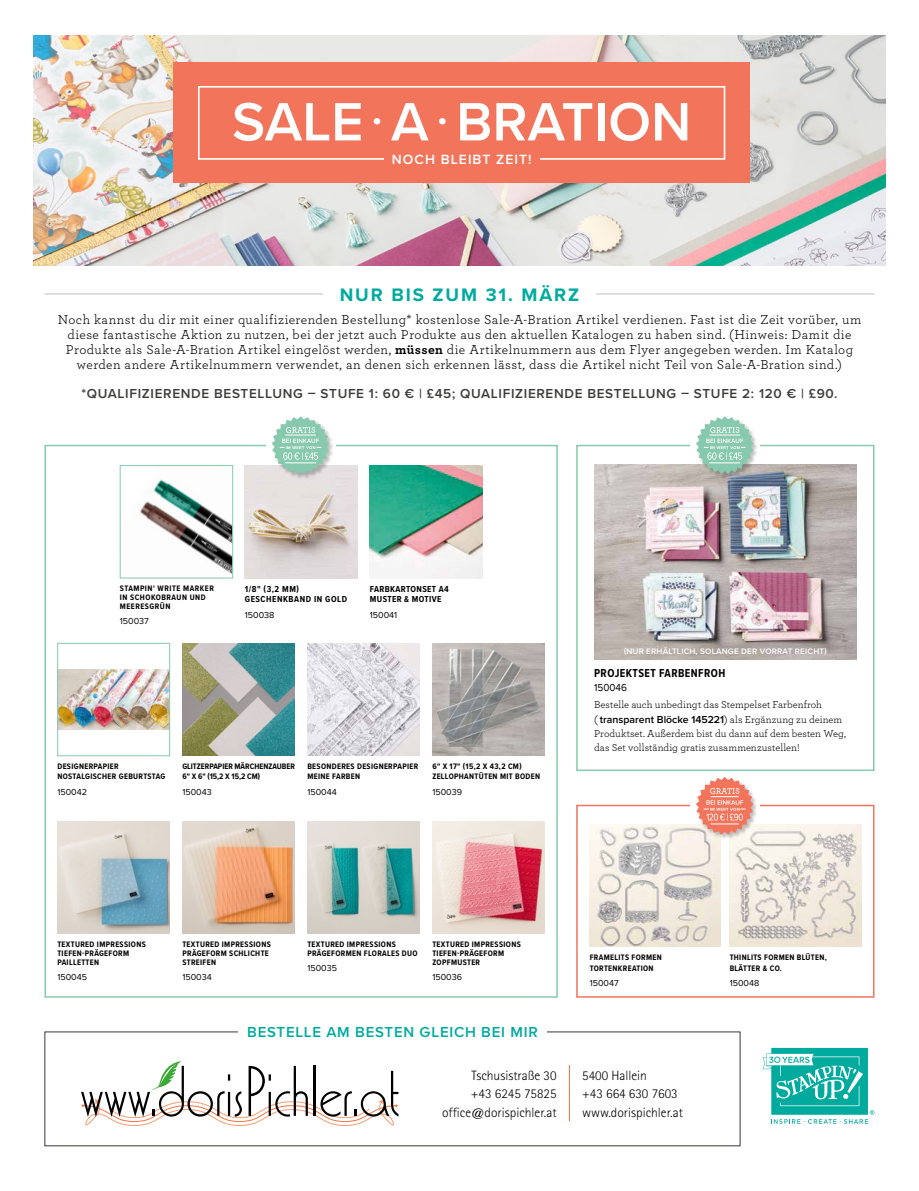
<style>
.page{position:relative;width:919px;height:1191px;background:#fff}
.page>*{position:absolute;margin:0;border:0;box-sizing:border-box;transform-origin:0 0}
.t1{font:300 75px "Washington D";letter-spacing:-.02em;color:#000}
.t2{font:600 55.95px "Proxima Nova";color:#fff}
.t3{font:700 18.75px "Proxima Nova";letter-spacing:.1em;color:#00ab9e}
.t4{font:600 15px "Proxima Nova A";letter-spacing:.05em;color:#00ab9e}
.t5{font:600 13.8px "Proxima Nova";letter-spacing:.075em;color:#fff}
.t6{font:13.5px/15px "Archer";letter-spacing:.03em;color:#000;text-align:center}
.t7{font:300 13.5px "Rotis Sans Serif";color:#000}
.t8{font:600 13.5px "Proxima Nova";letter-spacing:.05em;color:#3c3c3b}
.t9{font:700 12px "Proxima Nova Cond";letter-spacing:.04em;color:#000;scale:.95 1}
.t10{font:10.5px/14.2px "Archer";letter-spacing:.005em;color:#000}
.t11{font:600 10.5px "Proxima Nova";letter-spacing:.005em;color:#000}
.t12{font:10.5px "Proxima Nova";color:#000;scale:.95 1}
.t13{font:9px "Proxima Nova";color:#000}
.t14{font:700 9px/10.5px "Proxima Nova Cond";letter-spacing:.06em;color:#000}
.t15{font:700 9px/10.5px "Proxima Nova Cond";letter-spacing:.04em;color:#000}
.t16{font:700 8.25px/9px "Proxima Nova Cond";letter-spacing:.04em;color:#000}
.t17{font:700 8.25px/9px "Proxima Nova Cond";letter-spacing:.06em;color:#000}
.t18{font:700 8.25px/10.5px "Proxima Nova Cond";color:#000}
.t19{font:600 8.25px "Proxima Nova";letter-spacing:.02em;color:#fff}
.t20{font:700 8.25px/10.5px "Proxima Nova A Cond";letter-spacing:.04em;color:#000}
.s1{font-weight:700}
.s2{font-family:"Archer";font-weight:400}
</style>
<div class="page">
<img style="left:594px;top:464px;width:262px;height:195px">
<img style="left:34px;top:35px;width:850px;height:231px">
<svg style="left:762px;top:1048px;width:112px;height:75px"></svg>
<hr style="left:44px;top:293px;width:830px;height:1px;background:#c3bfbe">
<div style="left:323px;top:286px;width:272px;height:14px;background:#fff"></div>
<div style="left:174px;top:63px;width:575px;height:120px;background:#f1745b"></div>
<svg style="left:198px;top:86px;width:528px;height:74px"></svg>
<div style="left:384px;top:152px;width:155px;height:13px;background:#f1745b"></div>
<img style="left:59px;top:669px;width:109px;height:60px">
<img style="left:57px;top:821px;width:113px;height:112px">
<img style="left:182px;top:821px;width:113px;height:112px">
<img style="left:307px;top:821px;width:113px;height:112px">
<img style="left:432px;top:821px;width:113px;height:112px">
<img style="left:307px;top:643px;width:112px;height:112px">
<img style="left:432px;top:643px;width:113px;height:112px">
<img style="left:245px;top:465px;width:112px;height:113px">
<img style="left:370px;top:465px;width:112px;height:113px">
<img style="left:119px;top:466px;width:112px;height:112px">
<div style="left:120px;top:465px;width:113px;height:113px;border:1px solid #87c9ac"></div>
<div style="left:57px;top:643px;width:113px;height:113px;border:1px solid #87c9ac"></div>
<img style="left:589px;top:824px;width:132px;height:123px">
<img style="left:729px;top:824px;width:131px;height:123px">
<div style="left:44px;top:445px;width:513px;height:552px;border:2px solid #87c9ac"></div>
<div style="left:576px;top:445px;width:298px;height:326px;border:2px solid #87c9ac"></div>
<div style="left:576px;top:804px;width:298px;height:193px;border:2px solid #f1745b"></div>
<div style="left:266px;top:439px;width:69px;height:12px;background:#fff"></div>
<div style="left:690px;top:439px;width:69px;height:12px;background:#fff"></div>
<div style="left:690px;top:798px;width:69px;height:15px;background:#fff"></div>
<div style="left:695px;top:416px;width:64px;height:63px;background:#000;opacity:.25"></div>
<svg style="left:695px;top:416px;width:58px;height:58px"></svg>
<div style="left:271px;top:416px;width:64px;height:63px;background:#000;opacity:.25"></div>
<svg style="left:271px;top:416px;width:58px;height:58px"></svg>
<div style="left:695px;top:776px;width:64px;height:64px;background:#000;opacity:.25"></div>
<svg style="left:695px;top:776px;width:58px;height:58px"></svg>
<img style="left:182px;top:643px;width:113px;height:112px">
<svg style="left:569px;top:1065px;width:1px;height:56px"></svg>
<svg style="left:82px;top:1098px;width:315px;height:28px"></svg>
<svg style="left:152px;top:1061px;width:30px;height:29px"></svg>
<h2 class="t2" style="left:232px;top:80px;width:461px">SALE <sup>•</sup> A <sup>•</sup> BRATION</h2>
<p class="t5" style="left:392px;top:149px;width:141px">NOCH BLEIBT ZEIT!</p>
<h3 class="t3" style="left:339px;top:280px;width:241px">NUR BIS ZUM 31. MÄRZ</h3>
<p class="t6" style="left:58px;top:311px;width:804px">Noch kannst du dir mit einer qualifizierenden Bestellung* kostenlose Sale-A-Bration Artikel verdienen. Fast ist die Zeit vorüber, um diese fantastische Aktion zu nutzen, bei der jetzt auch Produkte aus den aktuellen Katalogen zu haben sind. (Hinweis: Damit die Produkte als Sale-A-Bration Artikel eingelöst werden, <span class="s1">müssen</span> die Artikelnummern aus dem Flyer angegeben werden. Im Katalog werden andere Artikelnummern verwendet, an denen sich erkennen lässt, dass die Artikel nicht Teil von Sale-A-Bration sind.)</p>
<p class="t8" style="left:82px;top:383px;width:757px">*QUALIFIZIERENDE BESTELLUNG – STUFE 1: 60 € | £45; QUALIFIZIERENDE BESTELLUNG – STUFE 2: 120 € | £90.</p>
<p class="t17" style="left:120px;top:584px;width:95px">STAMPIN' WRITE MARKER<br>IN SCHOKOBRAUN UND<br>MEERESGRÜN</p>
<p class="t13" style="left:120px;top:614px;width:31px">150037</p>
<p class="t14" style="left:245px;top:583px;width:104px">1/8" (3,2 MM)<br>GESCHENKBAND IN GOLD</p>
<p class="t13" style="left:245px;top:608px;width:31px">150038</p>
<p class="t15" style="left:370px;top:583px;width:80px">FARBKARTONSET A4<br>MUSTER &amp; MOTIVE</p>
<p class="t13" style="left:370px;top:608px;width:29px">150041</p>
<p class="t20" style="left:57px;top:760px;width:109px">DESIGNERPAPIER<br>NOSTALGISCHER GEBURTSTAG</p>
<p class="t13" style="left:57px;top:785px;width:31px">150042</p>
<p class="t18" style="left:182px;top:760px;width:114px">GLITZERPAPIER MÄRCHENZAUBER<br>6" X 6" (15,2 X 15,2 CM)</p>
<p class="t13" style="left:182px;top:785px;width:31px">150043</p>
<p class="t16" style="left:307px;top:760px;width:112px;line-height:10.5px">BESONDERES DESIGNERPAPIER<br>MEINE FARBEN</p>
<p class="t13" style="left:307px;top:785px;width:31px">150044</p>
<p class="t16" style="left:432px;top:760px;width:109px;line-height:10.5px">6" X 17" (15,2 X 43,2 CM)<br>ZELLOPHANTÜTEN MIT BODEN</p>
<p class="t13" style="left:432px;top:785px;width:31px">150039</p>
<p class="t19" style="left:624px;top:645px;width:204px">(NUR ERHÄLTLICH, SOLANGE DER VORRAT REICHT)</p>
<p class="t9" style="left:594px;top:664px;width:140px">PROJEKTSET FARBENFROH</p>
<p class="t12" style="left:594px;top:679px;width:36px">150046</p>
<p class="t10" style="left:594px;top:697px;width:229px">Bestelle auch unbedingt das Stempelset Farbenfroh</p>
<p class="t11" style="left:594px;top:711px;width:249px"><span class="s2">(</span> transparent Blöcke 145221<span class="s2">) als Ergänzung zu deinem</span></p>
<p class="t10" style="left:594px;top:725px;width:253px">Produktset. Außerdem bist du dann auf dem besten Weg, das Set vollständig gratis zusammenzustellen!</p>
<p class="t16" style="left:57px;top:939px;width:90px">TEXTURED IMPRESSIONS<br>TIEFEN-PRÄGEFORM<br>PAILLETTEN</p>
<p class="t13" style="left:57px;top:970px;width:31px">150045</p>
<p class="t16" style="left:182px;top:939px;width:90px">TEXTURED IMPRESSIONS<br>PRÄGEFORM SCHLICHTE<br>STREIFEN</p>
<p class="t13" style="left:182px;top:970px;width:31px">150034</p>
<p class="t16" style="left:307px;top:939px;width:112px">TEXTURED IMPRESSIONS<br>PRÄGEFORMEN FLORALES DUO</p>
<p class="t13" style="left:307px;top:961px;width:31px">150035</p>
<p class="t16" style="left:432px;top:939px;width:90px">TEXTURED IMPRESSIONS<br>TIEFEN-PRÄGEFORM<br>ZOPFMUSTER</p>
<p class="t13" style="left:432px;top:970px;width:31px">150036</p>
<p class="t4" style="left:247px;top:1021px;width:292px">BESTELLE AM BESTEN GLEICH BEI MIR</p>
<p class="t16" style="left:589px;top:952px;width:74px;line-height:10.5px">FRAMELITS FORMEN<br>TORTENKREATION</p>
<p class="t13" style="left:589px;top:976px;width:31px">150047</p>
<p class="t16" style="left:729px;top:952px;width:99px;line-height:10.5px">THINLITS FORMEN BLÜTEN,<br>BLÄTTER &amp; CO.</p>
<p class="t13" style="left:729px;top:976px;width:31px">150048</p>
<h1 class="t1" style="left:80px;top:1053px;width:321px">www.dorisPichler.at</h1>
<p class="t7" style="left:471px;top:1067px;width:87px">Tschusistraße 30</p>
<p class="t7" style="left:582px;top:1067px;width:66px">5400 Hallein</p>
<p class="t7" style="left:471px;top:1086px;width:87px">+43 6245 75825</p>
<p class="t7" style="left:582px;top:1086px;width:97px">+43 664 630 7603</p>
<p class="t7" style="left:442px;top:1104px;width:116px">office@dorispichler.at</p>
<p class="t7" style="left:582px;top:1104px;width:102px">www.dorispichler.at</p>
</div>
